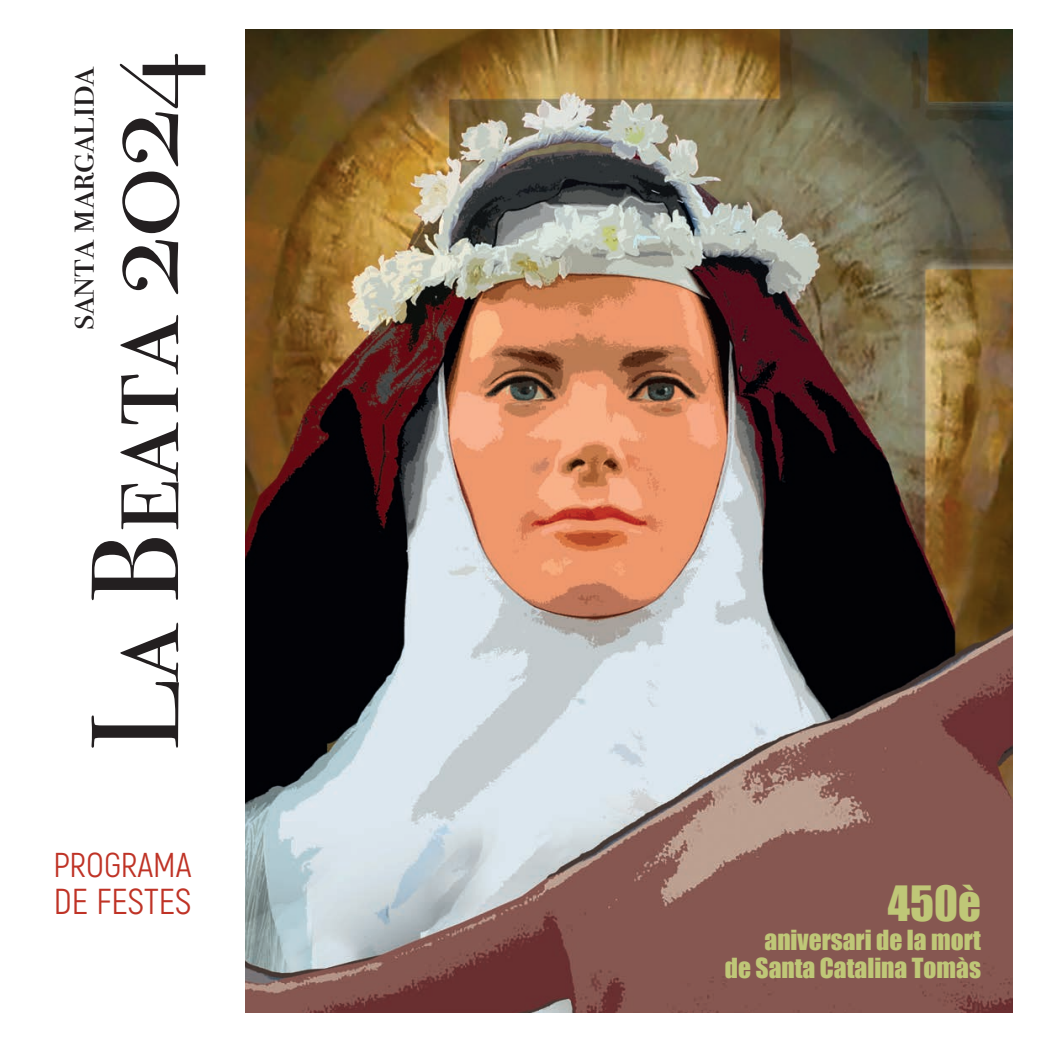
<style>
.page{position:relative;width:1042px;height:1042px;background:#fff}
.page>*{position:absolute;margin:0;border:0;box-sizing:border-box;transform-origin:0 0}
.t1{font:124.42px "Bodoni Svty Two SCITCTT";color:#231f20}
.t2{font:44.62px "Impact";color:#bfc777}
.t3{font:42px "Bodoni Svty Two SCITCTT";color:#231f20}
.Acte_24_p{font:36.05px "Akrobat";color:#bf3326}
.Acte_24_p-2{font:34.48px "Akrobat";color:#bf3326}
.t4{font:25.38px "Impact";color:#bfc777}
</style>
<div class="page">
<img style="left:245px;top:30px;width:767px;height:982px">
<p class="t1" style="left:62px;top:751px;width:702px;rotate:-90deg">La Beata 2024</p>
<p class="t3" style="left:55px;top:330px;width:266px;rotate:-90deg">santa margalida</p>
<p class="Acte_24_p-2" style="left:54px;top:844px;width:139px">PROGRAMA</p>
<p class="Acte_24_p" style="left:54px;top:879px;width:139px">DE FESTES</p>
<p class="t2" style="left:888px;top:868px;width:95px">450è</p>
<p class="t4" style="left:764px;top:920px;width:218px">aniversari de la mort</p>
<p class="t4" style="left:725px;top:949px;width:258px">de Santa Catalina Tomàs</p>
</div>
